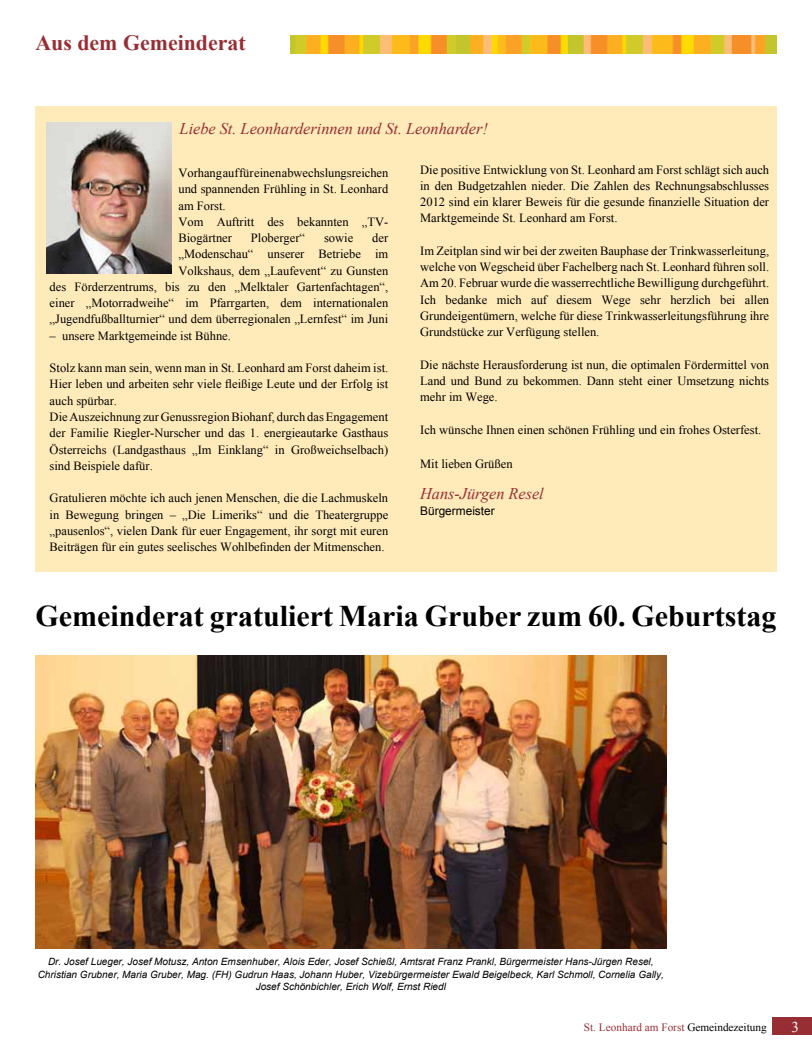
<style>
.page{position:relative;width:812px;height:1053px;background:#fff}
.page>*{position:absolute;margin:0;border:0;box-sizing:border-box;transform-origin:0 0}
.t1{font:700 30px "Times New Roman";color:#000}
.t2{font:700 21.88px "Times New Roman";color:#962e34}
.t3{font:italic 16.25px "Times New Roman";color:#962e34}
.t4{font:15px "Times New Roman";color:#fff}
.t5{font:12.5px/16.2px "Times New Roman";color:#000;text-align:justify}
.t6{font:11.88px "Arial";color:#000}
.t7{font:11.25px "Times New Roman";color:#962e34}
.t8{font:italic 10px/12.5px "Arial";color:#000;text-align:center}
.s1{color:#000}
</style>
<div class="page">
<div style="left:772px;top:1017px;width:39px;height:18px;background:#962e34"></div>
<img style="left:290px;top:35px;width:486px;height:18px">
<div style="left:35px;top:106px;width:741px;height:466px;background:#ffeab9"></div>
<img style="left:46px;top:123px;width:125px;height:150px">
<img style="left:35px;top:655px;width:631px;height:293px">
<h2 class="t2" style="left:35px;top:28px;width:212px">Aus dem Gemeinderat</h2>
<h3 class="t3" style="left:180px;top:118px;width:309px">Liebe St. Leonharderinnen und St. Leonharder!</h3>
<p class="t5" style="left:178px;top:165px;width:211px;text-align:left">Vorhang auf für einen abwechslungsreichen und spannenden Frühling in St. Leonhard am Forst.<br>Vom Auftritt des bekannten „TV-<br>Biogärtner</p>
<p class="t5" style="left:420px;top:161px;width:350px">Die positive Entwicklung von St. Leonhard am Forst schlägt sich auch in den Budgetzahlen nieder. Die Zahlen des Rechnungsabschlusses 2012 sind ein klarer Beweis für die gesunde finanzielle Situation der Marktgemeinde St. Leonhard am Forst.</p>
<p class="t5" style="left:420px;top:242px;width:350px">Im Zeitplan sind wir bei der zweiten Bauphase der Trinkwasserleitung, welche von Wegscheid über Fachelberg nach St. Leonhard führen soll.<br>Am 20. Februar wurde die wasserrechtliche Bewilligung durchgeführt.<br>Ich bedanke mich auf diesem Wege sehr herzlich bei allen Grundeigentümern, welche für diese Trinkwasserleitungsführung ihre Grundstücke zur Verfügung stellen.</p>
<p class="t5" style="left:420px;top:356px;width:350px">Die nächste Herausforderung ist nun, die optimalen Fördermittel von Land und Bund zu bekommen. Dann steht einer Umsetzung nichts mehr im Wege.</p>
<p class="t5" style="left:420px;top:421px;width:342px">Ich wünsche Ihnen einen schönen Frühling und ein frohes Osterfest.</p>
<p class="t5" style="left:420px;top:455px;width:94px">Mit lieben Grüßen</p>
<h3 class="t3" style="left:420px;top:482px;width:125px">Hans-Jürgen Resel</h3>
<p class="t6" style="left:420px;top:503px;width:76px">Bürgermeister</p>
<p class="t5" style="left:50px;top:230px;width:340px;text-align:right">der<br>„Modenschau“ unserer Betriebe im<br>Volkshaus, dem „Laufevent“ zu Gunsten<br>des Förderzentrums, bis zu den „Melktaler Gartenfachtagen“, einer „Motorradweihe“ im Pfarrgarten, dem internationalen „Jugendfußballturnier“ und dem überregionalen „Lernfest“ im Juni</p>
<p class="t5" style="left:50px;top:327px;width:183px">– unsere Marktgemeinde ist Bühne.</p>
<p class="t5" style="left:50px;top:360px;width:340px;text-align:left">Stolz kann man sein, wenn man in St. Leonhard am Forst daheim ist.<br>Hier leben und arbeiten sehr viele fleißige Leute und der Erfolg ist auch spürbar.<br>Die Auszeichnung zur Genussregion Biohanf, durch das Engagement der Familie Riegler-Nurscher und das 1. energieautarke Gasthaus Österreichs (Landgasthaus „Im Einklang“ in Großweichselbach) sind Beispiele dafür.</p>
<p class="t5" style="left:50px;top:490px;width:340px">Gratulieren möchte ich auch jenen Menschen, die die Lachmuskeln in Bewegung bringen – „Die Limeriks“ und die Theatergruppe „pausenlos“, vielen Dank für euer Engagement, ihr sorgt mit euren Beiträgen für ein gutes seelisches Wohlbefinden der Mitmenschen.</p>
<p class="t5" style="left:251px;top:230px;width:56px">Ploberger“</p>
<p class="t5" style="left:324px;top:230px;width:31px">sowie</p>
<h1 class="t1" style="left:35px;top:595px;width:742px">Gemeinderat gratuliert Maria Gruber zum 60. Geburtstag</h1>
<p class="t8" style="left:38px;top:955px;width:627px">Dr. Josef Lueger, Josef Motusz, Anton Emsenhuber, Alois Eder, Josef Schießl, Amtsrat Franz Prankl, Bürgermeister Hans-Jürgen Resel,<br>Christian Grubner, Maria Gruber, Mag. (FH) Gudrun Haas, Johann Huber, Vizebürgermeister Ewald Beigelbeck, Karl Schmoll, Cornelia Gally,<br>Josef Schönbichler, Erich Wolf, Ernst Riedl</p>
<p class="t7" style="left:583px;top:1019px;width:184px">St. Leonhard am Forst <span class="s1">Gemeindezeitung</span></p>
<p class="t4" style="left:791px;top:1016px;width:9px">3</p>
</div>
